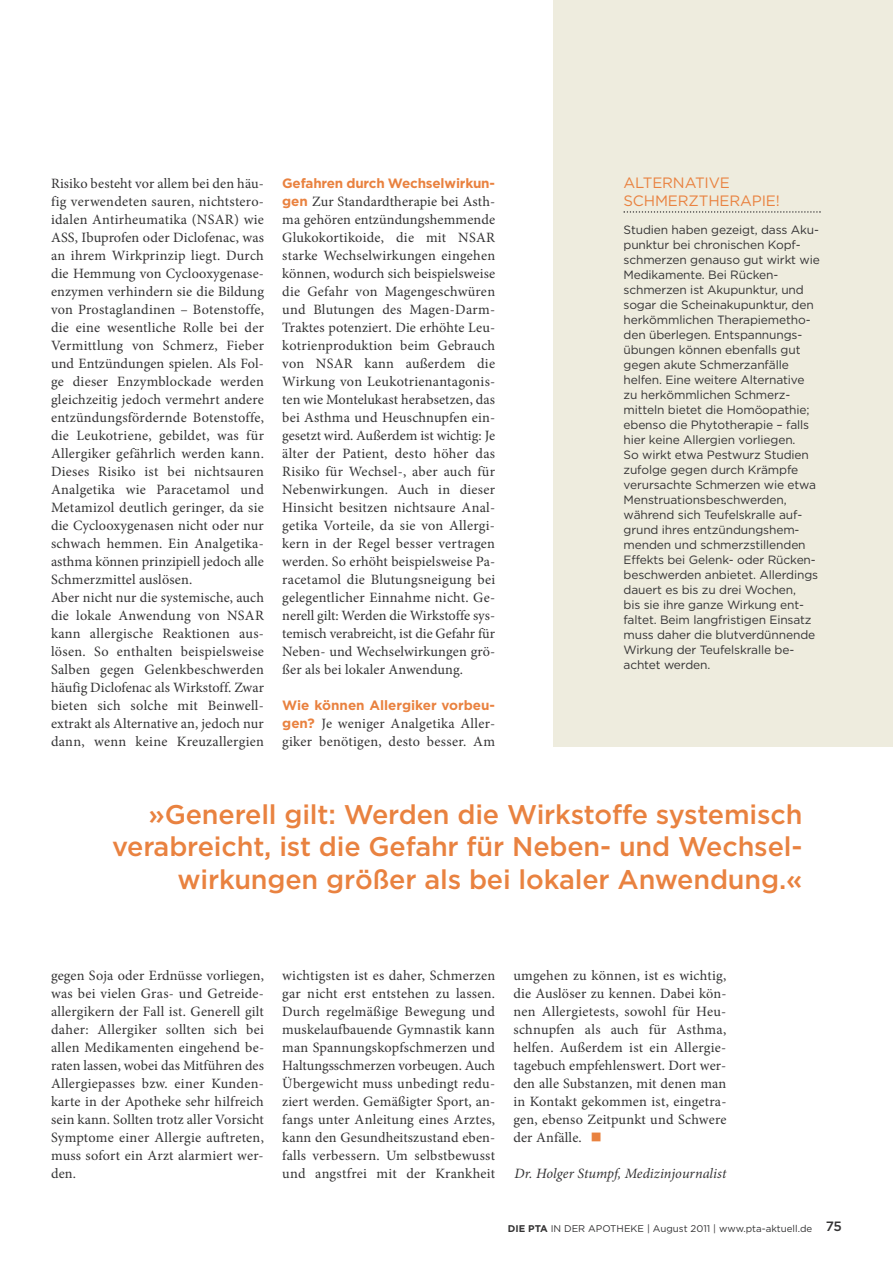
<style>
.page{position:relative;width:893px;height:1263px;background:#fff}
.page>*{position:absolute;margin:0;border:0;box-sizing:border-box;transform-origin:0 0}
.t1{font:500 27px/32.4px "Gotham";letter-spacing:-.005em;color:#e98240;text-align:right}
.t2{font:15px/18px "Gotham";letter-spacing:-.01em;color:#e98240}
.t3{font:14.25px/18px "Minion Pro";letter-spacing:.015em;color:#343334;text-align:justify}
.t4{font:italic 14.25px "Minion Pro";color:#343334}
.t5{font:700 13.5px "Gotham";letter-spacing:-.015em;color:#e98240}
.t6{font:500 13.5px "Gotham";color:#343334}
.t7{font:12px/15px "Gotham";letter-spacing:-.01em;color:#343334}
.t8{font:9.75px "Gotham";color:#343334}
.s1{font-family:"Gotham";font-weight:700;font-size:13.5px;color:#e98240}
.s2{font-weight:700}
</style>
<div class="page">
<div style="left:553px;top:0;width:340px;height:746px;background:#eeecde"></div>
<svg style="left:623px;top:211px;width:198px;height:2px"></svg>
<p class="t3" style="left:51px;top:176px;width:214px;text-align:left">Risiko besteht vor allem bei den häu&shy;fig verwendeten sauren, nichtstero&shy;idalen Antirheumatika (NSAR) wie ASS, Ibuprofen oder Diclofenac, was an ihrem Wirkprinzip liegt. Durch die Hemmung von Cyclooxygenase&shy;enzymen verhindern sie die Bildung von Prostaglandinen – Botenstoffe, die eine wesentliche Rolle bei der Vermittlung von Schmerz, Fieber und Entzündungen spielen. Als Fol&shy;ge dieser Enzymblockade werden gleichzeitig jedoch vermehrt andere entzündungsfördernde Botenstoffe, die Leukotriene, gebildet, was für Allergiker gefährlich werden kann.<br>Dieses Risiko ist bei nichtsauren Analgetika wie Paracetamol und Metamizol deutlich geringer, da sie die Cyclooxygenasen nicht oder nur schwach hemmen. Ein Analgetika&shy;asthma können prinzipiell jedoch alle Schmerzmittel auslösen.<br>Aber nicht nur die systemische, auch die lokale Anwendung von NSAR kann allergische Reaktionen aus&shy;lösen. So enthalten beispielsweise Salben gegen Gelenkbeschwerden häufig Diclofenac als Wirkstoff. Zwar bieten sich solche mit Beinwell&shy;extrakt als Alternative an, jedoch nur dann, wenn keine Kreuzallergien</p>
<p class="t5" style="left:282px;top:178px;width:214px">Gefahren durch Wechselwirkun-</p>
<p class="t3" style="left:282px;top:194px;width:215px"><span class="s1">gen</span> Zur Standardtherapie bei Asth&shy;ma gehören entzündungshemmende Glukokortikoide, die mit NSAR starke Wechselwirkungen eingehen können, wodurch sich beispielsweise die Gefahr von Magengeschwüren und Blutungen des Magen-Darm-Traktes potenziert. Die erhöhte Leu&shy;kotrienproduktion beim Gebrauch von NSAR kann außerdem die Wirkung von Leukotrienantagonis&shy;ten wie Montelukast herabsetzen, das bei Asthma und Heuschnupfen ein&shy;gesetzt wird. Außerdem ist wichtig: Je älter der Patient, desto höher das Risiko für Wechsel-, aber auch für Nebenwirkungen. Auch in dieser Hinsicht besitzen nichtsaure Anal&shy;getika Vorteile, da sie von Allergi&shy;kern in der Regel besser vertragen werden. So erhöht beispielsweise Pa&shy;racetamol die Blutungsneigung bei gelegentlicher Einnahme nicht. Ge&shy;nerell gilt: Werden die Wirkstoffe sys&shy;temisch verabreicht, ist die Gefahr für Neben- und Wechselwirkungen grö&shy;ßer als bei lokaler Anwendung.</p>
<p class="t5" style="left:282px;top:700px;width:214px">Wie können Allergiker vorbeu-</p>
<p class="t3" style="left:282px;top:716px;width:214px"><span class="s1">gen?</span> Je weniger Analgetika Aller&shy;giker benötigen, desto besser. Am</p>
<p class="t2" style="left:623px;top:175px;width:158px">ALTERNATIVE<br>SCHMERZTHERAPIE!</p>
<p class="t7" style="left:623px;top:223px;width:198px">Studien haben gezeigt, dass Aku&shy;punktur bei chronischen Kopf&shy;schmerzen genauso gut wirkt wie<br>Medikamente. Bei Rücken&shy;schmerzen ist Akupunktur, und sogar die Scheinakupunktur, den herkömmlichen Therapiemetho&shy;den überlegen. Entspannungs&shy;übungen können ebenfalls gut gegen akute Schmerzanfälle helfen. Eine weitere Alternative zu herkömmlichen Schmerz&shy;mitteln bietet die Homöopathie; ebenso die Phytotherapie – falls hier keine Allergien vorliegen.<br>So wirkt etwa Pestwurz Studien zufolge gegen durch Krämpfe verursachte Schmerzen wie etwa<br>Menstruationsbeschwerden, während sich Teufelskralle auf&shy;grund ihres entzündungshem&shy;menden und schmerzstillenden<br>Effekts bei Gelenk- oder Rücken&shy;beschwerden anbietet. Allerdings dauert es bis zu drei Wochen,<br>bis sie ihre ganze Wirkung ent&shy;faltet. Beim langfristigen Einsatz muss daher die blutverdünnende<br>Wirkung der Teufelskralle be&shy;achtet werden.</p>
<h1 class="t1" style="left:112px;top:800px;width:692px">»Generell gilt: Werden die Wirkstoffe systemisch verabreicht, ist die Gefahr für Neben- und Wechsel&shy;wirkungen größer als bei lokaler Anwendung.«</h1>
<p class="t3" style="left:51px;top:968px;width:215px">gegen Soja oder Erdnüsse vorliegen, was bei vielen Gras- und Getreide&shy;allergikern der Fall ist. Generell gilt daher: Allergiker sollten sich bei allen Medikamenten eingehend be&shy;raten lassen, wobei das Mitführen des Allergiepasses bzw. einer Kunden&shy;karte in der Apotheke sehr hilfreich sein kann. Sollten trotz aller Vorsicht Symptome einer Allergie auftreten, muss sofort ein Arzt alarmiert wer&shy;den.</p>
<p class="t3" style="left:282px;top:968px;width:215px">wichtigsten ist es daher, Schmerzen gar nicht erst entstehen zu lassen.<br>Durch regelmäßige Bewegung und muskelaufbauende Gymnastik kann man Spannungskopfschmerzen und Haltungsschmerzen vorbeugen. Auch Übergewicht muss unbedingt redu&shy;ziert werden. Gemäßigter Sport, an&shy;fangs unter Anleitung eines Arztes, kann den Gesundheitszustand eben&shy;falls verbessern. Um selbstbewusst und angstfrei mit der Krankheit</p>
<p class="t3" style="left:513px;top:968px;width:215px">umgehen zu können, ist es wichtig, die Auslöser zu kennen. Dabei kön&shy;nen Allergietests, sowohl für Heu&shy;schnupfen als auch für Asthma, helfen. Außerdem ist ein Allergie&shy;tagebuch empfehlenswert. Dort wer&shy;den alle Substanzen, mit denen man in Kontakt gekommen ist, eingetra&shy;gen, ebenso Zeitpunkt und Schwere der Anfälle.</p>
<p class="t4" style="left:515px;top:1168px;width:213px">Dr. Holger Stumpf, Medizinjournalist</p>
<p class="t8" style="left:508px;top:1225px;width:306px"><span class="s2">DIE PTA</span> IN DER APOTHEKE | August 2011 | www.pta-aktuell.de</p>
<p class="t6" style="left:826px;top:1221px;width:18px">75</p>
</div>
